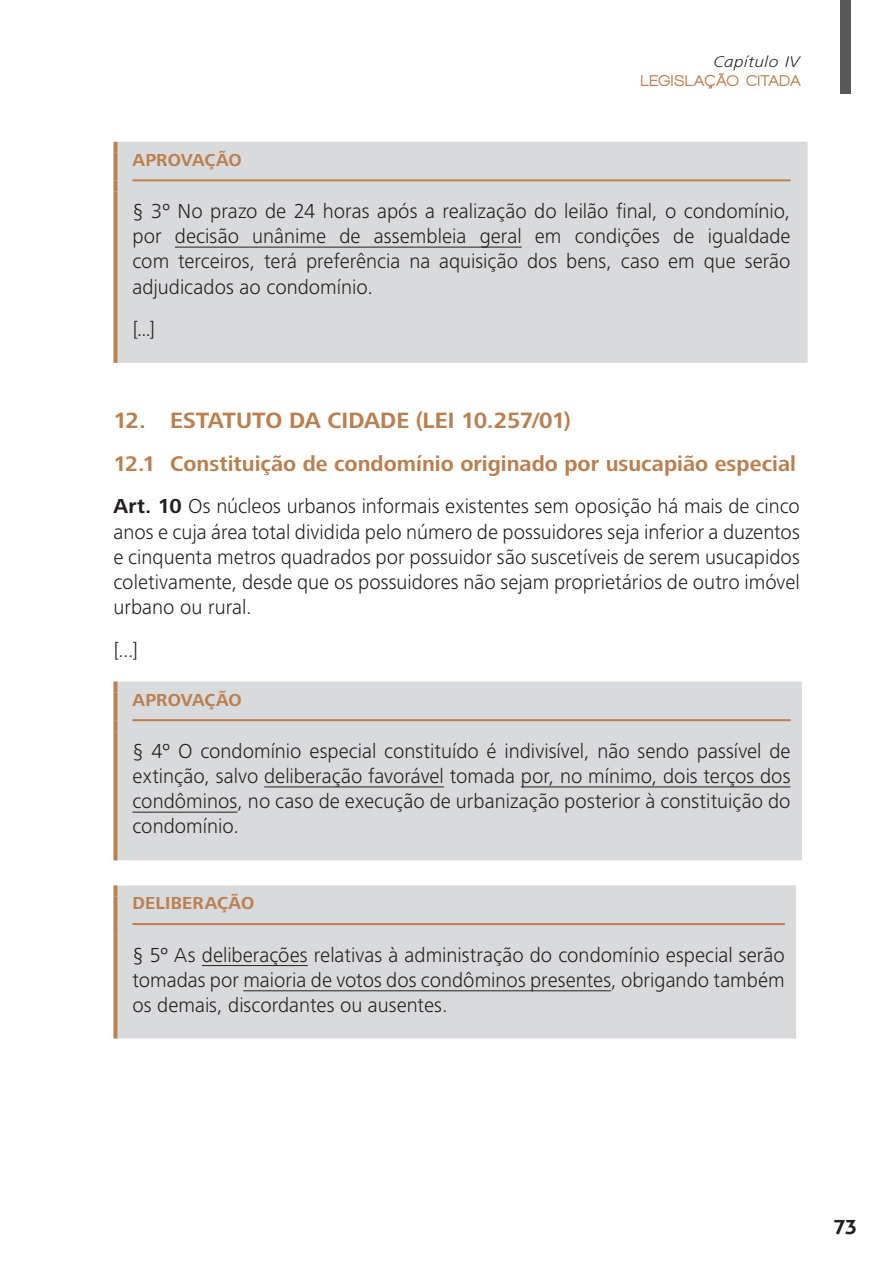
<style>
.page{position:relative;width:885px;height:1276px;background:#fff}
.page>*{position:absolute;margin:0;border:0;box-sizing:border-box;transform-origin:0 0}
.Título_NUMERO{font:700 23px "Frutiger Next LT";letter-spacing:-.005em;color:#bc8050}
.Sub-título_NUMEROS{font:700 22px "Frutiger Next LT";color:#bc8050}
.Texto{font:300 21px/25.2px "Frutiger Next LT";color:#231f20;text-align:justify}
.Texto_conteúdo{font:300 21px/25.2px "Frutiger Next LT";color:#231f20;text-align:justify}
.t1{font:700 20px "Aller";color:#231f20;scale:1.05 1}
.Sub-título{font:700 18px "Frutiger Next LT";letter-spacing:.005em;color:#bc8050}
.t2{font:16px "Walkway Rounded";letter-spacing:.065em;color:#bc8050;scale:1.05 1}
.t3{font:italic 300 16px "Frutiger Next LT";letter-spacing:.015em;color:#231f20;scale:1.15 1}
.s1{font-weight:700}
</style>
<div class="page">
<div style="left:840px;top:0;width:10px;height:94px;background:#57585a"></div>
<div style="left:117px;top:142px;width:690px;height:221px;background:#d9dadc"></div>
<hr style="left:132px;top:179px;width:658px;height:2px;background:#bc8050">
<svg style="left:113px;top:142px;width:4px;height:11px"></svg>
<svg style="left:113px;top:153px;width:4px;height:27px"></svg>
<svg style="left:113px;top:180px;width:4px;height:11px"></svg>
<svg style="left:113px;top:191px;width:4px;height:172px"></svg>
<hr style="left:175px;top:247px;width:346px;height:1px;background:#231f20">
<div style="left:117px;top:681px;width:684px;height:179px;background:#d9dadc"></div>
<hr style="left:132px;top:719px;width:658px;height:2px;background:#bc8050">
<svg style="left:113px;top:681px;width:4px;height:11px"></svg>
<svg style="left:113px;top:692px;width:4px;height:28px"></svg>
<svg style="left:113px;top:720px;width:4px;height:11px"></svg>
<svg style="left:113px;top:731px;width:4px;height:129px"></svg>
<hr style="left:264px;top:786px;width:180px;height:1px;background:#231f20">
<hr style="left:520px;top:786px;width:270px;height:1px;background:#231f20">
<hr style="left:132px;top:811px;width:105px;height:1px;background:#231f20">
<div style="left:117px;top:885px;width:679px;height:153px;background:#d9dadc"></div>
<hr style="left:132px;top:923px;width:652px;height:2px;background:#bc8050">
<svg style="left:113px;top:885px;width:4px;height:11px"></svg>
<svg style="left:113px;top:896px;width:4px;height:28px"></svg>
<svg style="left:113px;top:924px;width:4px;height:11px"></svg>
<svg style="left:113px;top:935px;width:4px;height:103px"></svg>
<hr style="left:202px;top:965px;width:106px;height:1px;background:#231f20">
<hr style="left:243px;top:990px;width:368px;height:1px;background:#231f20">
<p class="t3" style="left:713px;top:53px;width:76px">Capítulo IV</p>
<p class="t2" style="left:640px;top:72px;width:153px">LEGISLAÇÃO CITADA</p>
<p class="Sub-título" style="left:132px;top:150px;width:111px">APROVAÇÃO</p>
<p class="Texto" style="left:132px;top:198px;width:659px">§ 3º No prazo de 24 horas após a realização do leilão final, o condomínio, por decisão unânime de assembleia geral em condições de igualdade com terceiros, terá preferência na aquisição dos bens, caso em que serão adjudicados ao condomínio.</p>
<p class="Texto" style="left:132px;top:316px;width:24px">[...]</p>
<p class="Título_NUMERO" style="left:113px;top:407px;width:459px">12. ESTATUTO DA CIDADE (LEI 10.257/01)</p>
<p class="Sub-título_NUMEROS" style="left:113px;top:451px;width:684px">12.1 Constituição de condomínio originado por usucapião especial</p>
<p class="Texto_conteúdo" style="left:113px;top:494px;width:688px"><span class="s1">Art. 10</span> Os núcleos urbanos informais existentes sem oposição há mais de cinco anos e cuja área total dividida pelo número de possuidores seja inferior a duzentos e cinquenta metros quadrados por possuidor são suscetíveis de serem usucapidos coletivamente, desde que os possuidores não sejam proprietários de outro imóvel urbano ou rural.</p>
<p class="Texto_conteúdo" style="left:113px;top:637px;width:26px">[...]</p>
<p class="Sub-título" style="left:132px;top:689px;width:111px">APROVAÇÃO</p>
<p class="Texto" style="left:132px;top:738px;width:659px">§ 4º O condomínio especial constituído é indivisível, não sendo passível de extinção, salvo deliberação favorável tomada por, no mínimo, dois terços dos condôminos, no caso de execução de urbanização posterior à constituição do condomínio.</p>
<p class="Sub-título" style="left:132px;top:893px;width:123px">DELIBERAÇÃO</p>
<p class="Texto" style="left:132px;top:942px;width:653px">§ 5º As deliberações relativas à administração do condomínio especial serão tomadas por maioria de votos dos condôminos presentes, obrigando também os demais, discordantes ou ausentes.</p>
<p class="t1" style="left:833px;top:1213px;width:24px">73</p>
</div>
